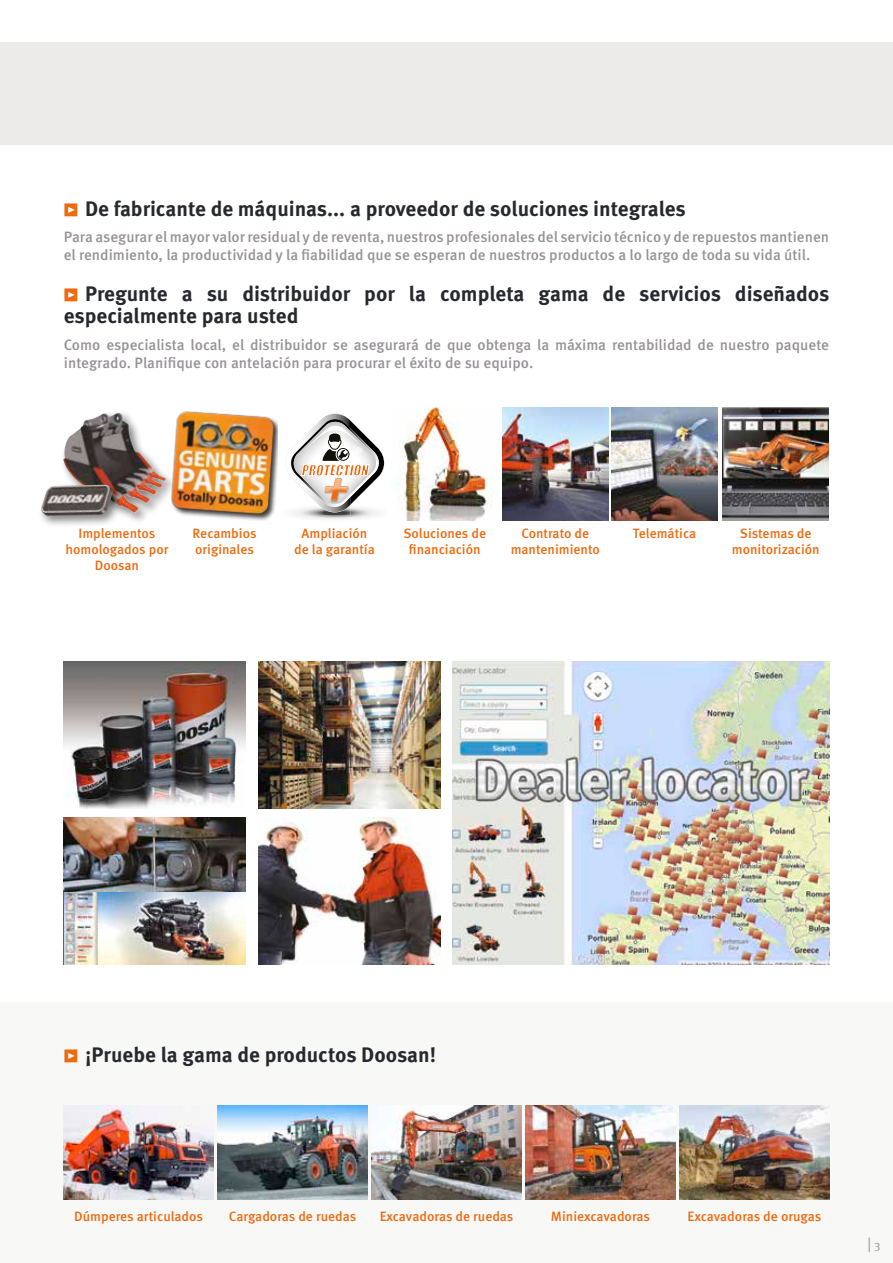
<style>
.page{position:relative;width:893px;height:1263px;background:#fff}
.page>*{position:absolute;margin:0;border:0;box-sizing:border-box;transform-origin:0 0}
.t1{font:italic 900 34.05px "Meta Pro";color:#ed6a0f}
.t2{font:700 21px/22.5px "Meta Pro";color:#27292e}
.t3{font:500 15px/18px "Meta Pro";color:#979296}
.t4{font:15px "Meta Pro Norm";color:#979296}
.t5{font:italic 13.8px "Impact";color:#ed6a0f}
.t6{font:500 13.5px/16.2px "Meta Pro";color:#ed6a0f;text-align:center}
.s1{font-size:17.25px;color:#ed6a0f}
.s2{font-size:12px}
</style>
<div class="page">
<div style="left:0;top:1003px;width:893px;height:260px;background:#f8f8f7"></div>
<div style="left:0;top:43px;width:893px;height:102px;background:#edebe9"></div>
<img style="left:453px;top:661px;width:376px;height:303px">
<img style="left:64px;top:662px;width:182px;height:146px">
<img style="left:258px;top:662px;width:182px;height:146px">
<img style="left:64px;top:818px;width:182px;height:146px">
<img style="left:258px;top:818px;width:182px;height:146px">
<div style="left:60px;top:409px;width:119px;height:116px;background:#000;opacity:.5"></div>
<img style="left:82px;top:413px;width:36px;height:13px">
<div style="left:38px;top:481px;width:87px;height:47px;background:#000;opacity:.5"></div>
<img style="left:64px;top:1106px;width:149px;height:93px">
<img style="left:679px;top:1106px;width:150px;height:93px">
<img style="left:372px;top:1106px;width:149px;height:93px">
<img style="left:526px;top:1106px;width:149px;height:93px">
<img style="left:218px;top:1106px;width:149px;height:93px">
<img style="left:171px;top:409px;width:107px;height:111px">
<img style="left:502px;top:407px;width:106px;height:113px">
<img style="left:611px;top:407px;width:107px;height:113px">
<img style="left:723px;top:407px;width:106px;height:113px">
<img style="left:398px;top:407px;width:96px;height:113px">
<svg style="left:290px;top:414px;width:95px;height:105px"></svg>
<h2 class="t2" style="left:64px;top:196px;width:624px"><span class="s1">ѓ</span> De fabricante de máquinas... a proveedor de soluciones integrales</h2>
<p class="t3" style="left:64px;top:227px;width:767px">Para asegurar el mayor valor residual y de reventa, nuestros profesionales del servicio técnico y de repuestos mantienen el rendimiento, la productividad y la fiabilidad que se esperan de nuestros productos a lo largo de toda su vida útil.</p>
<h2 class="t2" style="left:64px;top:281px;width:767px"><span class="s1">ѓ</span> Pregunte a su distribuidor por la completa gama de servicios diseñados especialmente para usted</h2>
<p class="t3" style="left:64px;top:335px;width:767px">Como especialista local, el distribuidor se asegurará de que obtenga la máxima rentabilidad de nuestro paquete integrado. Planifique con antelación para procurar el éxito de su equipo.</p>
<p class="t5" style="left:301px;top:459px;width:72px">PROTECTION</p>
<p class="t6" style="left:65px;top:524px;width:104px">Implementos homologados por<br>Doosan</p>
<h1 class="t1" style="left:324px;top:462px;width:25px">+</h1>
<p class="t6" style="left:193px;top:524px;width:65px;text-align:left">Recambios originales</p>
<p class="t6" style="left:511px;top:524px;width:91px">Contrato de mantenimiento</p>
<p class="t6" style="left:633px;top:524px;width:65px">Telemática</p>
<p class="t6" style="left:732px;top:524px;width:89px">Sistemas de monitorización</p>
<p class="t6" style="left:294px;top:524px;width:82px">Ampliación de la garantía</p>
<p class="t6" style="left:403px;top:524px;width:84px">Soluciones de financiación</p>
<h2 class="t2" style="left:64px;top:1042px;width:374px"><span class="s1">ѓ</span> ¡Pruebe la gama de productos Doosan!</h2>
<p class="t6" style="left:74px;top:1207px;width:130px">Dúmperes articulados</p>
<p class="t6" style="left:229px;top:1207px;width:129px">Cargadoras de ruedas</p>
<p class="t6" style="left:380px;top:1207px;width:135px">Excavadoras de ruedas</p>
<p class="t6" style="left:551px;top:1207px;width:101px">Miniexcavadoras</p>
<p class="t6" style="left:687px;top:1207px;width:135px">Excavadoras de orugas</p>
<p class="t4" style="left:867px;top:1232px;width:14px">| <span class="s2">3</span></p>
</div>
